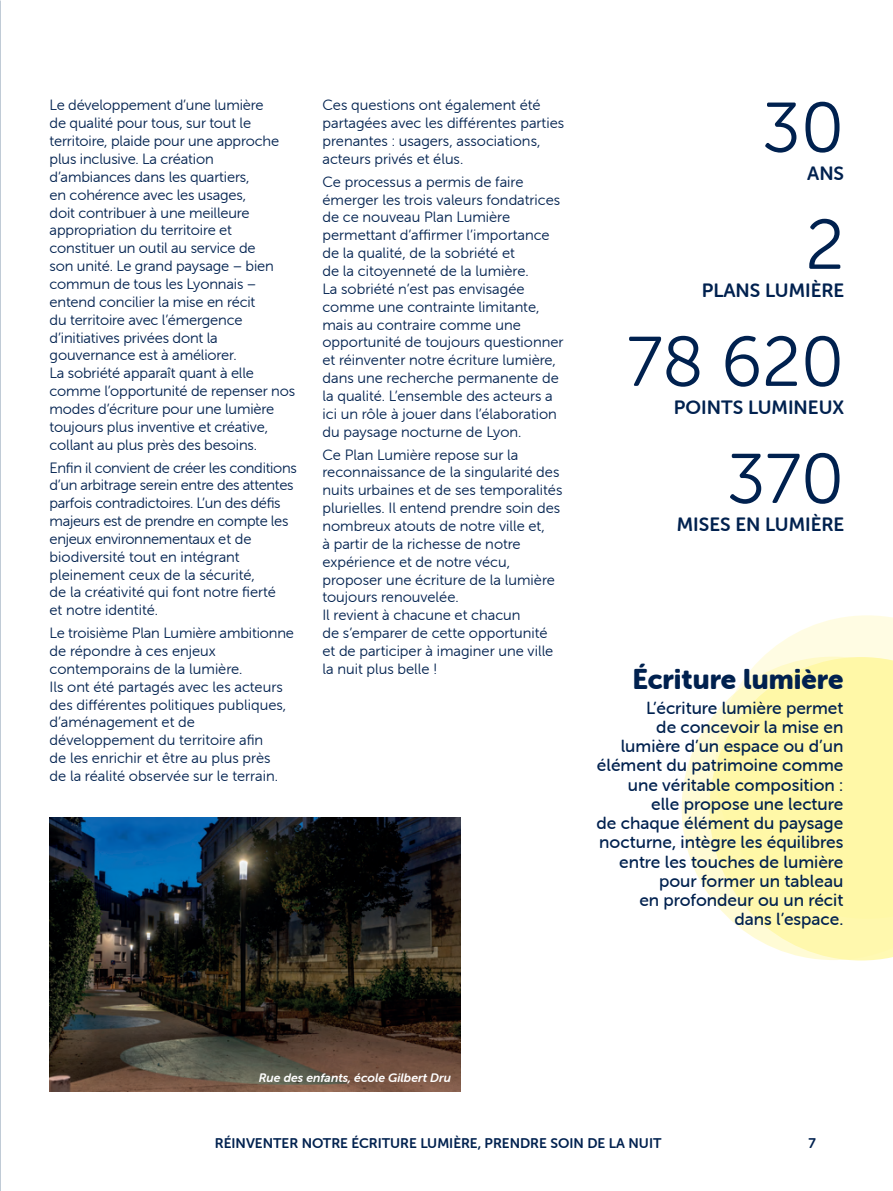
<style>
.page{position:relative;width:893px;height:1191px;background:#fff}
.page>*{position:absolute;margin:0;border:0;box-sizing:border-box;transform-origin:0 0}
.t1{font:70px "Museo Sans Rounded 300";color:#00214f}
.t2{font:28px "Museo Sans Rounded 900";color:#00214f}
.t3{font:19.25px "Museo Sans Rounded 700";color:#00214f}
.t4{font:17.5px/19.2px "Museo Sans Rounded 500";color:#00214f;text-align:right}
.t5{font:14.88px/17.8px "Museo Sans Rounded 300";letter-spacing:-.005em;color:#00214f}
.t6{font:14px "Museo Sans Rounded 700";color:#00214f}
.t7{font:italic 12.25px "Museo Sans Rounded 700";color:#fff}
</style>
<div class="page">
<svg style="left:764px;top:615px;width:129px;height:41px;fill:#fffce3"></svg>
<img style="left:50px;top:817px;width:411px;height:274px">
<svg style="left:682px;top:656px;width:211px;height:304px;background:#fff9ba"></svg>
<p class="t5" style="left:50px;top:96px;width:247px">Le développement d’une lumière<br>de qualité pour tous, sur tout le territoire, plaide pour une approche plus inclusive. La création d’ambiances dans les quartiers,<br>en cohérence avec les usages,<br>doit contribuer à une meilleure appropriation du territoire et constituer un outil au service de<br>son unité. Le grand paysage – bien commun de tous les Lyonnais – entend concilier la mise en récit<br>du territoire avec l’émergence d’initiatives privées dont la gouvernance est à améliorer.<br>La sobriété apparaît quant à elle comme l’opportunité de repenser nos modes d’écriture pour une lumière toujours plus inventive et créative, collant au plus près des besoins.</p>
<p class="t5" style="left:50px;top:458px;width:249px">Enfin il convient de créer les conditions d’un arbitrage serein entre des attentes parfois contradictoires. L’un des défis majeurs est de prendre en compte les enjeux environnementaux et de biodiversité tout en intégrant pleinement ceux de la sécurité,<br>de la créativité qui font notre fierté<br>et notre identité.</p>
<p class="t5" style="left:50px;top:624px;width:246px">Le troisième Plan Lumière ambitionne de répondre à ces enjeux contemporains de la lumière.<br>Ils ont été partagés avec les acteurs des différentes politiques publiques, d’aménagement et de développement du territoire afin<br>de les enrichir et être au plus près<br>de la réalité observée sur le terrain.</p>
<p class="t5" style="left:322px;top:96px;width:243px">Ces questions ont également été partagées avec les différentes parties prenantes : usagers, associations, acteurs privés et élus.</p>
<p class="t5" style="left:322px;top:173px;width:243px">Ce processus a permis de faire émerger les trois valeurs fondatrices de ce nouveau Plan Lumière permettant d’affirmer l’importance de la qualité, de la sobriété et<br>de la citoyenneté de la lumière.<br>La sobriété n’est pas envisagée comme une contrainte limitante, mais au contraire comme une opportunité de toujours questionner et réinventer notre écriture lumière, dans une recherche permanente de la qualité. L’ensemble des acteurs a ici un rôle à jouer dans l’élaboration du paysage nocturne de Lyon.</p>
<p class="t5" style="left:322px;top:446px;width:241px">Ce Plan Lumière repose sur la reconnaissance de la singularité des nuits urbaines et de ses temporalités plurielles. Il entend prendre soin des nombreux atouts de notre ville et,<br>à partir de la richesse de notre expérience et de notre vécu, proposer une écriture de la lumière toujours renouvelée.<br>Il revient à chacune et chacun<br>de s’emparer de cette opportunité et de participer à imaginer une ville la nuit plus belle !</p>
<h1 class="t1" style="left:762px;top:90px;width:84px">30</h1>
<p class="t3" style="left:807px;top:162px;width:39px">ANS</p>
<h1 class="t1" style="left:806px;top:207px;width:40px">2</h1>
<p class="t3" style="left:702px;top:279px;width:144px">PLANS LUMIÈRE</p>
<h1 class="t1" style="left:627px;top:324px;width:219px">78 620</h1>
<p class="t3" style="left:674px;top:396px;width:172px">POINTS LUMINEUX</p>
<h1 class="t1" style="left:727px;top:441px;width:119px">370</h1>
<p class="t3" style="left:677px;top:513px;width:169px">MISES EN LUMIÈRE</p>
<h2 class="t2" style="left:632px;top:663px;width:212px">Écriture lumière</h2>
<p class="t4" style="left:597px;top:698px;width:248px">L’écriture lumière permet<br>de concevoir la mise en lumière d’un espace ou d’un élément du patrimoine comme une véritable composition : elle propose une lecture<br>de chaque élément du paysage nocturne, intègre les équilibres entre les touches de lumière pour former un tableau<br>en profondeur ou un récit<br>dans l’espace.</p>
<p class="t7" style="left:259px;top:1070px;width:194px">Rue des enfants, école Gilbert Dru</p>
<p class="t6" style="left:215px;top:1135px;width:448px">RÉINVENTER NOTRE ÉCRITURE LUMIÈRE, PRENDRE SOIN DE LA NUIT</p>
<p class="t6" style="left:808px;top:1135px;width:9px">7</p>
</div>
